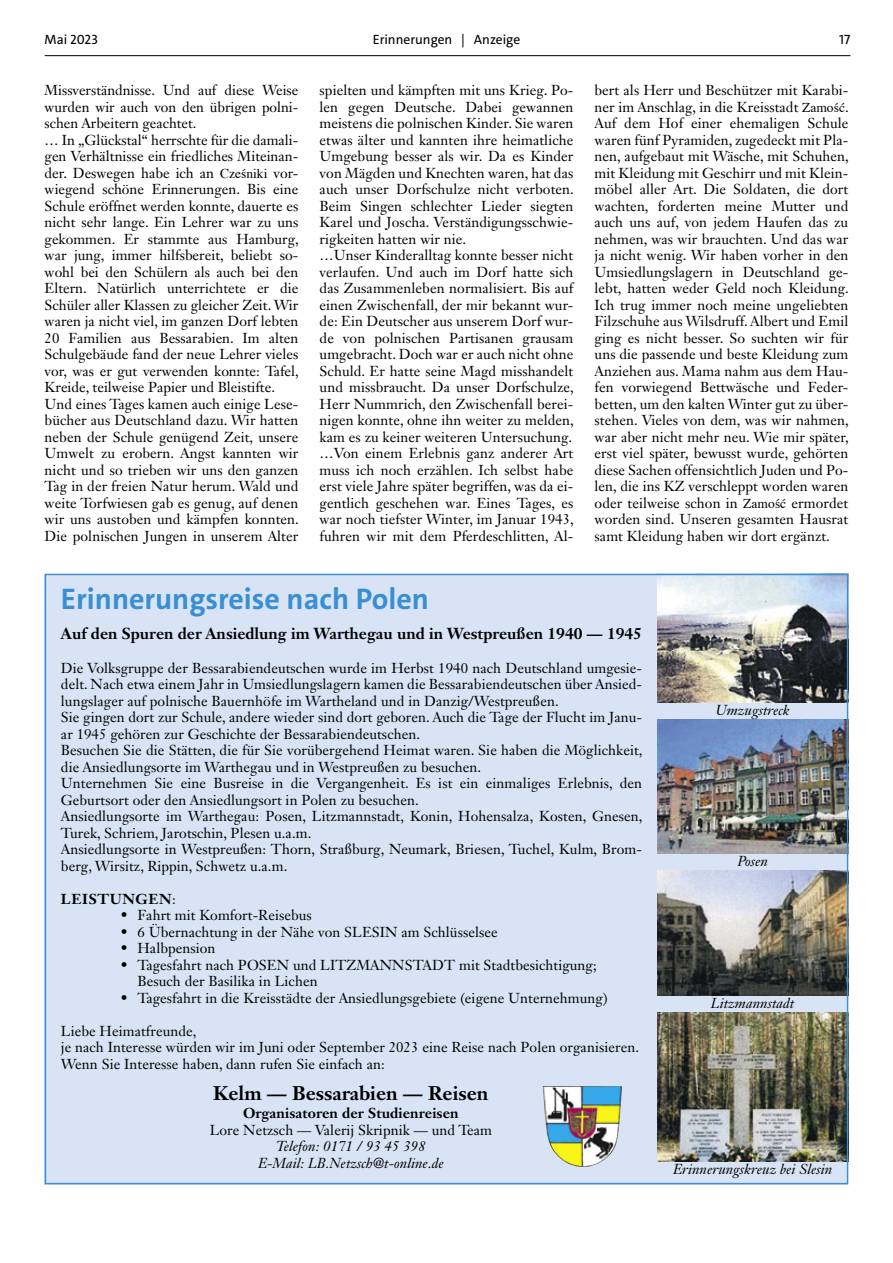
<style>
.page{position:relative;width:893px;height:1263px;background:#fff}
.page>*{position:absolute;margin:0;border:0;box-sizing:border-box;transform-origin:0 0}
.t1{font:700 30px "The Sans";color:#398fd1}
.t2{font:700 19.5px "Janson Text LT Std";color:#000}
.t3{font:700 15.75px "Janson Text LT Std";color:#000}
.t4{font:14.25px/16.5px "Janson Text LT Std";letter-spacing:.005em;color:#000}
.t5{font:italic 14.25px/16.5px "Janson Text LT Std";letter-spacing:.005em;color:#000;text-align:center}
.t6{font:700 14.25px "Janson Text LT Std";letter-spacing:.005em;color:#000}
.t7{font:700 14.25px "Janson Text LT Std";letter-spacing:.05em;color:#000}
.t8{font:13.5px "The Sans";color:#000}
.s1{font-family:"Times";font-size:13.5px}
.s2{font-weight:400}
</style>
<div class="page">
<hr style="left:45px;top:55px;width:805px;height:1px;background:#000">
<div style="left:45px;top:574px;width:803px;height:610px;background:#d8e4f5"></div>
<img style="left:543px;top:1086px;width:79px;height:81px">
<img style="left:657px;top:1012px;width:188px;height:149px">
<img style="left:657px;top:577px;width:188px;height:125px">
<img style="left:657px;top:719px;width:188px;height:134px">
<img style="left:657px;top:870px;width:188px;height:125px">
<p class="t8" style="left:45px;top:31px;width:55px">Mai 2023</p>
<p class="t8" style="left:373px;top:31px;width:149px">Erinnerungen | Anzeige</p>
<p class="t8" style="left:839px;top:31px;width:13px">17</p>
<p class="t4" style="left:45px;top:82px;width:256px">Missverständnisse. Und auf diese Weise wurden wir auch von den übrigen polni&shy;schen Arbeitern geachtet.<br>… In „Glückstal“ herrschte für die damali&shy;gen Verhältnisse ein friedliches Miteinan&shy;der. Deswegen habe ich an <span class="s1">Cześniki</span> vor&shy;wiegend schöne Erinnerungen. Bis eine Schule eröffnet werden konnte, dauerte es nicht sehr lange. Ein Lehrer war zu uns gekommen. Er stammte aus Hamburg, war jung, immer hilfsbereit, beliebt so&shy;wohl bei den Schülern als auch bei den Eltern. Natürlich unterrichtete er die Schüler aller Klassen zu gleicher Zeit. Wir waren ja nicht viel, im ganzen Dorf lebten 20 Familien aus Bessarabien. Im alten Schulgebäude fand der neue Lehrer vieles vor, was er gut verwenden konnte: Tafel, Kreide, teilweise Papier und Bleistifte.<br>Und eines Tages kamen auch einige Lese&shy;bücher aus Deutschland dazu. Wir hatten neben der Schule genügend Zeit, unsere Umwelt zu erobern. Angst kannten wir nicht und so trieben wir uns den ganzen Tag in der freien Natur herum. Wald und weite Torfwiesen gab es genug, auf denen wir uns austoben und kämpfen konnten.<br>Die polnischen Jungen in unserem Alter</p>
<p class="t4" style="left:320px;top:82px;width:256px">spielten und kämpften mit uns Krieg. Po&shy;len gegen Deutsche. Dabei gewannen meistens die polnischen Kinder. Sie waren etwas älter und kannten ihre heimatliche Umgebung besser als wir. Da es Kinder von Mägden und Knechten waren, hat das auch unser Dorfschulze nicht verboten.<br>Beim Singen schlechter Lieder siegten Karel und Joscha. Verständigungsschwie&shy;rigkeiten hatten wir nie.<br>…Unser Kinderalltag konnte besser nicht verlaufen. Und auch im Dorf hatte sich das Zusammenleben normalisiert. Bis auf einen Zwischenfall, der mir bekannt wur&shy;de: Ein Deutscher aus unserem Dorf wur&shy;de von polnischen Partisanen grausam umgebracht. Doch war er auch nicht ohne Schuld. Er hatte seine Magd misshandelt und missbraucht. Da unser Dorfschulze, Herr Nummrich, den Zwischenfall berei&shy;nigen konnte, ohne ihn weiter zu melden, kam es zu keiner weiteren Untersuchung. …Von einem Erlebnis ganz anderer Art muss ich noch erzählen. Ich selbst habe erst viele Jahre später begriffen, was da ei&shy;gentlich geschehen war. Eines Tages, es war noch tiefster Winter, im Januar 1943, fuhren wir mit dem Pferdeschlitten, Al-</p>
<p class="t4" style="left:595px;top:82px;width:256px;text-align:justify">bert als Herr und Beschützer mit Karabi&shy;ner im Anschlag, in die Kreisstadt <span class="s1">Zamość</span>.<br>Auf dem Hof einer ehemaligen Schule waren fünf Pyramiden, zugedeckt mit Pla&shy;nen, aufgebaut mit Wäsche, mit Schuhen, mit Kleidung mit Geschirr und mit Klein&shy;möbel aller Art. Die Soldaten, die dort wachten, forderten meine Mutter und auch uns auf, von jedem Haufen das zu nehmen, was wir brauchten. Und das war ja nicht wenig. Wir haben vorher in den Umsiedlungslagern in Deutschland ge&shy;lebt, hatten weder Geld noch Kleidung.<br>Ich trug immer noch meine ungeliebten Filzschuhe aus Wilsdruff. Albert und Emil ging es nicht besser. So suchten wir für uns die passende und beste Kleidung zum Anziehen aus. Mama nahm aus dem Hau&shy;fen vorwiegend Bettwäsche und Feder&shy;betten, um den kalten Winter gut zu über&shy;stehen. Vieles von dem, was wir nahmen, war aber nicht mehr neu. Wie mir später, erst viel später, bewusst wurde, gehörten diese Sachen offensichtlich Juden und Po&shy;len, die ins KZ verschleppt worden waren oder teilweise schon in <span class="s1">Zamość</span> ermordet worden sind. Unseren gesamten Hausrat samt Kleidung haben wir dort ergänzt.</p>
<h1 class="t1" style="left:61px;top:580px;width:370px">Erinnerungsreise nach Polen</h1>
<p class="t3" style="left:61px;top:623px;width:583px">Auf den Spuren der Ansiedlung im Warthegau und in Westpreußen 1940 — 1945</p>
<p class="t4" style="left:61px;top:659px;width:583px">Die Volksgruppe der Bessarabiendeutschen wurde im Herbst 1940 nach Deutschland umgesie&shy;delt. Nach etwa einem Jahr in Umsiedlungslagern kamen die Bessarabiendeutschen über Ansied&shy;lungslager auf polnische Bauernhöfe im Wartheland und in Danzig/Westpreußen.<br>Sie gingen dort zur Schule, andere wieder sind dort geboren. Auch die Tage der Flucht im Janu&shy;ar 1945 gehören zur Geschichte der Bessarabiendeutschen.<br>Besuchen Sie die Stätten, die für Sie vorübergehend Heimat waren. Sie haben die Möglichkeit, die Ansiedlungsorte im Warthegau und in Westpreußen zu besuchen.<br>Unternehmen Sie eine Busreise in die Vergangenheit. Es ist ein einmaliges Erlebnis, den Geburtsort oder den Ansiedlungsort in Polen zu besuchen.<br>Ansiedlungsorte im Warthegau: Posen, Litzmannstadt, Konin, Hohensalza, Kosten, Gnesen, Turek, Schriem, Jarotschin, Plesen u.a.m.<br>Ansiedlungsorte in Westpreußen: Thorn, Straßburg, Neumark, Briesen, Tuchel, Kulm, Brom&shy;berg, Wirsitz, Rippin, Schwetz u.a.m.</p>
<p class="t7" style="left:61px;top:890px;width:117px">LEISTUNGEN<span class="s2">:</span></p>
<p class="t4" style="left:120px;top:907px;width:193px">• Fahrt mit Komfort-Reisebus</p>
<p class="t4" style="left:120px;top:923px;width:379px">• 6 Übernachtung in der Nähe von SLESIN am Schlüsselsee</p>
<p class="t4" style="left:120px;top:940px;width:97px">• Halbpension</p>
<p class="t4" style="left:137px;top:956px;width:461px;text-indent:-17px">• Tagesfahrt nach POSEN und LITZMANNSTADT mit Stadtbesichtigung;<br>Besuch der Basilika in Lichen</p>
<p class="t4" style="left:120px;top:989px;width:489px">• Tagesfahrt in die Kreisstädte der Ansiedlungsgebiete (eigene Unternehmung)</p>
<p class="t4" style="left:61px;top:1022px;width:580px">Liebe Heimatfreunde,<br>je nach Interesse würden wir im Juni oder September 2023 eine Reise nach Polen organisieren.<br>Wenn Sie Interesse haben, dann rufen Sie einfach an:</p>
<h2 class="t2" style="left:213px;top:1081px;width:277px">Kelm — Bessarabien — Reisen</h2>
<p class="t6" style="left:243px;top:1104px;width:217px">Organisatoren der Studienreisen</p>
<p class="t4" style="left:210px;top:1121px;width:284px">Lore Netzsch — Valerij Skripnik — und Team</p>
<p class="t5" style="left:258px;top:1138px;width:187px">Telefon: 0171 / 93 45 398<br>E-Mail: LB.Netzsch@t-online.de</p>
<p class="t5" style="left:716px;top:702px;width:76px">Umzugstreck</p>
<p class="t5" style="left:737px;top:853px;width:32px">Posen</p>
<p class="t5" style="left:711px;top:995px;width:85px">Litzmannstadt</p>
<p class="t5" style="left:673px;top:1161px;width:161px">Erinnerungskreuz bei Slesin</p>
</div>
